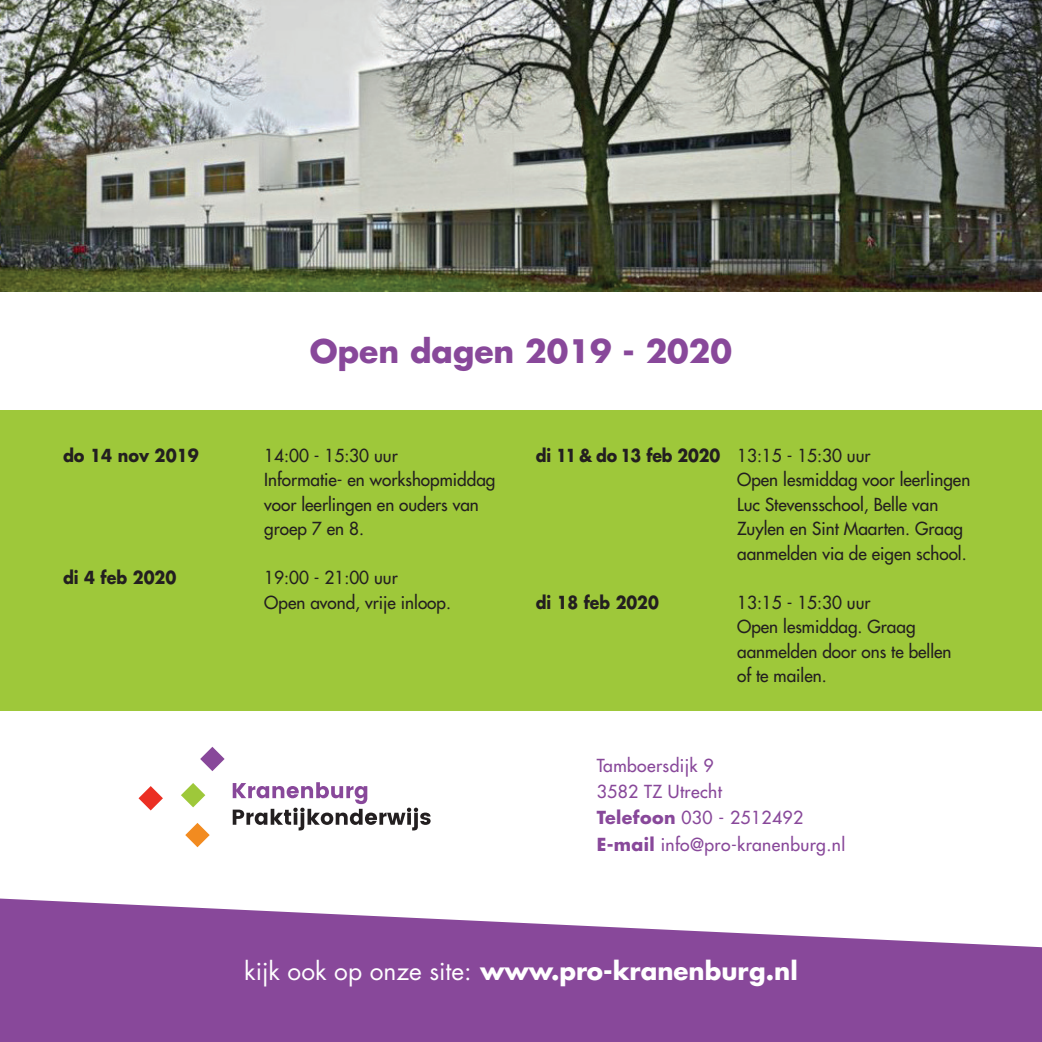
<style>
.page{position:relative;width:1042px;height:1042px;background:#fff}
.page>*{position:absolute;margin:0;border:0;box-sizing:border-box;transform-origin:0 0}
.t1{font:700 31.5px "Futura";color:#88489a}
.t2{font:700 24.5px "Futura";color:#fff}
.t3{font:17.5px/24.5px "Futura";color:#231f20}
.t4{font:17.5px/26.2px "Futura";letter-spacing:.02em;color:#88489a}
.t5{font:700 17.5px "Futura";color:#231f20;scale:.92 1}
.t6{font:700 17.5px "Futura";color:#231f20;scale:.9 1}
.t7{font:700 17.5px "Futura";color:#231f20;scale:.91 1}
.s1{font-weight:700}
.s2{font-weight:400}
</style>
<div class="page">
<div style="left:0;top:410px;width:1042px;height:301px;background:#9ec83a"></div>
<img style="left:0;top:0;width:1042px;height:292px">
<svg style="left:233px;top:782px;width:197px;height:48px"></svg>
<svg style="left:200px;top:747px;width:25px;height:24px"></svg>
<svg style="left:181px;top:783px;width:24px;height:24px"></svg>
<svg style="left:138px;top:786px;width:25px;height:24px"></svg>
<svg style="left:185px;top:823px;width:25px;height:24px"></svg>
<svg style="left:0;top:898px;width:1041px;height:144px;fill:#88489a"></svg>
<hr style="left:1041px;top:294px;width:1px;height:748px;background:#4b4c4d">
<h1 class="t1" style="left:310px;top:329px;width:424px">Open dagen 2019 - 2020</h1>
<p class="t5" style="left:63px;top:443px;width:149px">do 14 nov 2019</p>
<p class="t3" style="left:264px;top:443px;width:233px">14:00 - 15:30 uur<br>Informatie- en workshopmiddag voor leerlingen en ouders van groep 7 en 8.</p>
<p class="t7" style="left:63px;top:565px;width:126px">di 4 feb 2020</p>
<p class="t3" style="left:264px;top:565px;width:188px">19:00 - 21:00 uur<br>Open avond, vrije inloop.</p>
<p class="t3" style="left:737px;top:443px;width:235px;text-indent:-201px"><span class="s1">di 11 &amp; do 13 feb 2020</span> 13:15 - 15:30 uur<br>Open lesmiddag voor leerlingen<br>Luc Stevensschool, Belle van<br>Zuylen en Sint Maarten. Graag aanmelden via de eigen school.</p>
<p class="t6" style="left:536px;top:590px;width:138px">di 18 feb 2020</p>
<p class="t3" style="left:737px;top:590px;width:216px">13:15 - 15:30 uur<br>Open lesmiddag. Graag aanmelden door ons te bellen of te mailen.</p>
<p class="t4" style="left:597px;top:752px;width:250px">Tamboersdijk 9<br>3582 TZ Utrecht<br><span class="s1">Telefoon</span> 030 - 2512492<br><span class="s1">E-mail</span> info@pro-kranenburg.nl</p>
<h2 class="t2" style="left:244px;top:953px;width:555px"><span class="s2">kijk ook op onze site:</span> www.pro-kranenburg.nl</h2>
</div>
